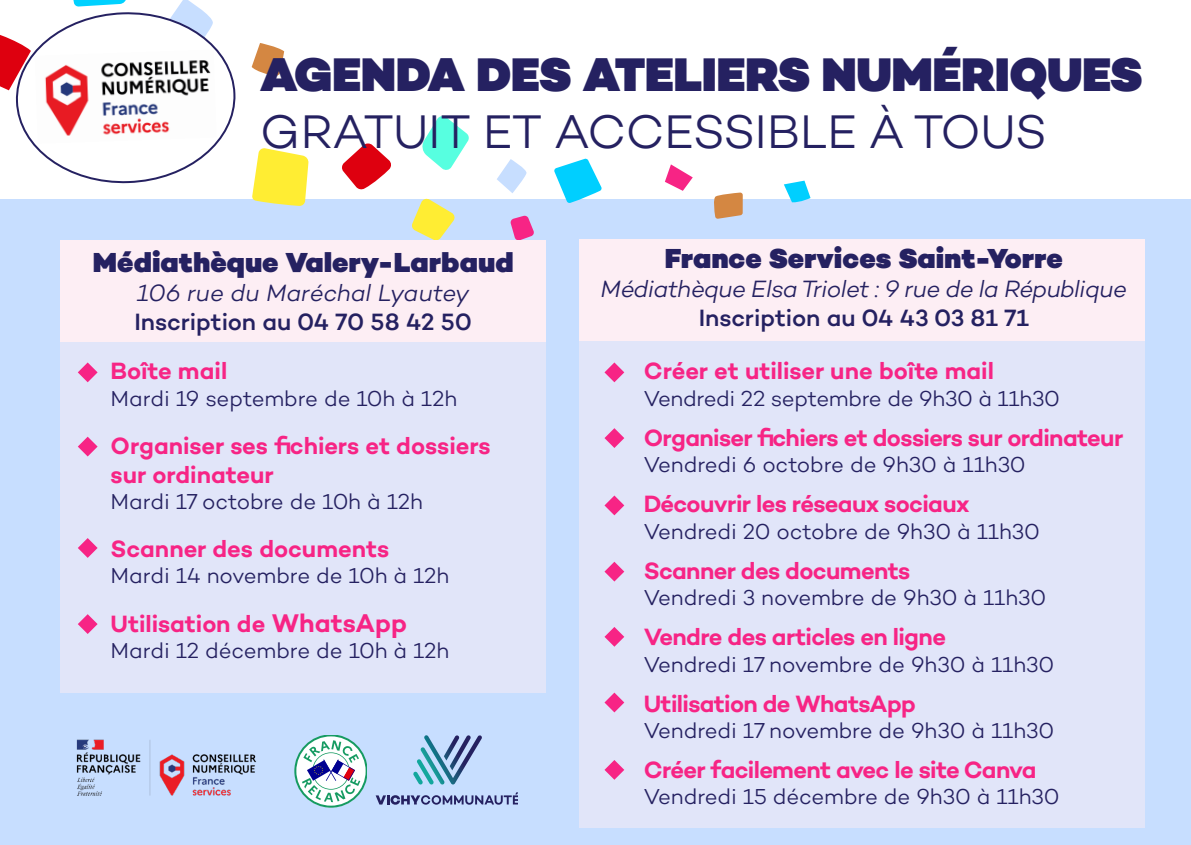
<style>
.page{position:relative;width:1191px;height:845px;background:#fff}
.page>*{position:absolute;margin:0;border:0;box-sizing:border-box;transform-origin:0 0}
.t1{font:900 48px "Campton";letter-spacing:-.01em;color:#252161}
.t2{font:300 48px "Campton";letter-spacing:-.015em;color:#252161}
.t3{font:900 28px "Campton";color:#252161}
.t4{font:600 24px "Campton";letter-spacing:-.025em;color:#f72485}
.t5{font:600 24px/28.8px "Campton";color:#f72485}
.t6{font:500 24px "Campton";color:#252161}
.t7{font:italic 300 24px "Campton";letter-spacing:-.025em;color:#252161}
.t8{font:italic 300 24px "Campton";color:#252161}
.t9{font:300 22px "Campton";letter-spacing:-.005em;color:#252161}
.s1{font-size:26px}
</style>
<div class="page">
<div style="left:0;top:199px;width:1191px;height:646px;background:#c7deff"></div>
<svg style="left:665px;top:164px;width:28px;height:27px"></svg>
<svg style="left:422px;top:116px;width:47px;height:54px"></svg>
<svg style="left:497px;top:159px;width:30px;height:34px"></svg>
<svg style="left:252px;top:43px;width:32px;height:33px"></svg>
<svg style="left:554px;top:158px;width:48px;height:45px"></svg>
<svg style="left:714px;top:192px;width:28px;height:27px"></svg>
<svg style="left:342px;top:143px;width:49px;height:47px"></svg>
<svg style="left:510px;top:215px;width:24px;height:25px"></svg>
<svg style="left:412px;top:198px;width:43px;height:42px"></svg>
<svg style="left:252px;top:148px;width:57px;height:58px"></svg>
<svg style="left:784px;top:181px;width:26px;height:22px"></svg>
<svg style="left:0;top:0;width:236px;height:184px"></svg>
<img style="left:35px;top:50px;width:181px;height:94px">
<div style="left:61px;top:240px;width:485px;height:102px;background:#fdeef4"></div>
<div style="left:579px;top:239px;width:565px;height:101px;background:#fdeef4"></div>
<div style="left:61px;top:342px;width:485px;height:350px;background:#e1e5f9"></div>
<div style="left:579px;top:342px;width:565px;height:486px;background:#e1e5f9"></div>
<svg style="left:78px;top:362px;width:20px;height:20px"></svg>
<svg style="left:78px;top:437px;width:20px;height:19px"></svg>
<svg style="left:78px;top:538px;width:20px;height:20px"></svg>
<svg style="left:78px;top:614px;width:20px;height:20px"></svg>
<svg style="left:604px;top:362px;width:20px;height:20px"></svg>
<svg style="left:604px;top:428px;width:20px;height:20px"></svg>
<svg style="left:604px;top:495px;width:20px;height:20px"></svg>
<svg style="left:604px;top:562px;width:20px;height:19px"></svg>
<svg style="left:604px;top:627px;width:20px;height:20px"></svg>
<svg style="left:604px;top:692px;width:20px;height:20px"></svg>
<svg style="left:604px;top:760px;width:20px;height:20px"></svg>
<svg style="left:375px;top:792px;width:143px;height:12px"></svg>
<svg style="left:413px;top:735px;width:69px;height:49px"></svg>
<img style="left:76px;top:739px;width:180px;height:57px">
<svg style="left:294px;top:735px;width:73px;height:72px"></svg>
<p class="t1" style="left:260px;top:44px;width:884px">AGENDA DES ATELIERS NUMÉRIQUES</p>
<p class="t2" style="left:260px;top:102px;width:788px">GRATUIT ET ACCESSIBLE À TOUS</p>
<p class="t3" style="left:93px;top:245px;width:422px">Médiathèque Valery-Larbaud</p>
<p class="t8" style="left:137px;top:278px;width:333px">106 rue du Maréchal Lyautey</p>
<p class="t6" style="left:134px;top:306px;width:339px">Inscription au 04 70 58 42 50</p>
<p class="t5" style="left:111px;top:356px;width:118px">Boîte mail</p>
<p class="t9" style="left:111px;top:385px;width:348px">Mardi 19 septembre de 10h à 12h</p>
<p class="t5" style="left:111px;top:431px;width:381px">Organiser ses fichiers et dossiers sur ordinateur</p>
<p class="t9" style="left:111px;top:488px;width:314px">Mardi 17 octobre de 10h à 12h</p>
<p class="t5" style="left:111px;top:534px;width:280px">Scanner des documents</p>
<p class="t9" style="left:111px;top:562px;width:340px">Mardi 14 novembre de 10h à 12h</p>
<p class="t5" style="left:111px;top:608px;width:298px">Utilisation de <span class="s1">WhatsApp</span></p>
<p class="t9" style="left:111px;top:637px;width:340px">Mardi 12 décembre de 10h à 12h</p>
<p class="t3" style="left:664px;top:240px;width:399px">France Services Saint-Yorre</p>
<p class="t7" style="left:600px;top:274px;width:528px">Médiathèque Elsa Triolet : 9 rue de la République</p>
<p class="t6" style="left:698px;top:302px;width:332px">Inscription au 04 43 03 81 71</p>
<p class="t5" style="left:643px;top:356px;width:352px">Créer et utiliser une boîte mail</p>
<p class="t9" style="left:643px;top:385px;width:418px">Vendredi 22 septembre de 9h30 à 11h30</p>
<p class="t4" style="left:643px;top:422px;width:481px">Organiser fichiers et dossiers sur ordinateur</p>
<p class="t9" style="left:643px;top:451px;width:383px">Vendredi 6 octobre de 9h30 à 11h30</p>
<p class="t4" style="left:643px;top:489px;width:327px">Découvrir les réseaux sociaux</p>
<p class="t9" style="left:643px;top:517px;width:398px">Vendredi 20 octobre de 9h30 à 11h30</p>
<p class="t4" style="left:643px;top:555px;width:268px">Scanner des documents</p>
<p class="t9" style="left:643px;top:584px;width:404px">Vendredi 3 novembre de 9h30 à 11h30</p>
<p class="t4" style="left:643px;top:621px;width:304px">Vendre des articles en ligne</p>
<p class="t9" style="left:643px;top:650px;width:412px">Vendredi 17 novembre de 9h30 à 11h30</p>
<p class="t4" style="left:643px;top:688px;width:274px">Utilisation de WhatsApp</p>
<p class="t9" style="left:643px;top:717px;width:412px">Vendredi 17 novembre de 9h30 à 11h30</p>
<p class="t4" style="left:643px;top:754px;width:394px">Créer facilement avec le site Canva</p>
<p class="t9" style="left:643px;top:783px;width:417px">Vendredi 15 décembre de 9h30 à 11h30</p>
</div>
